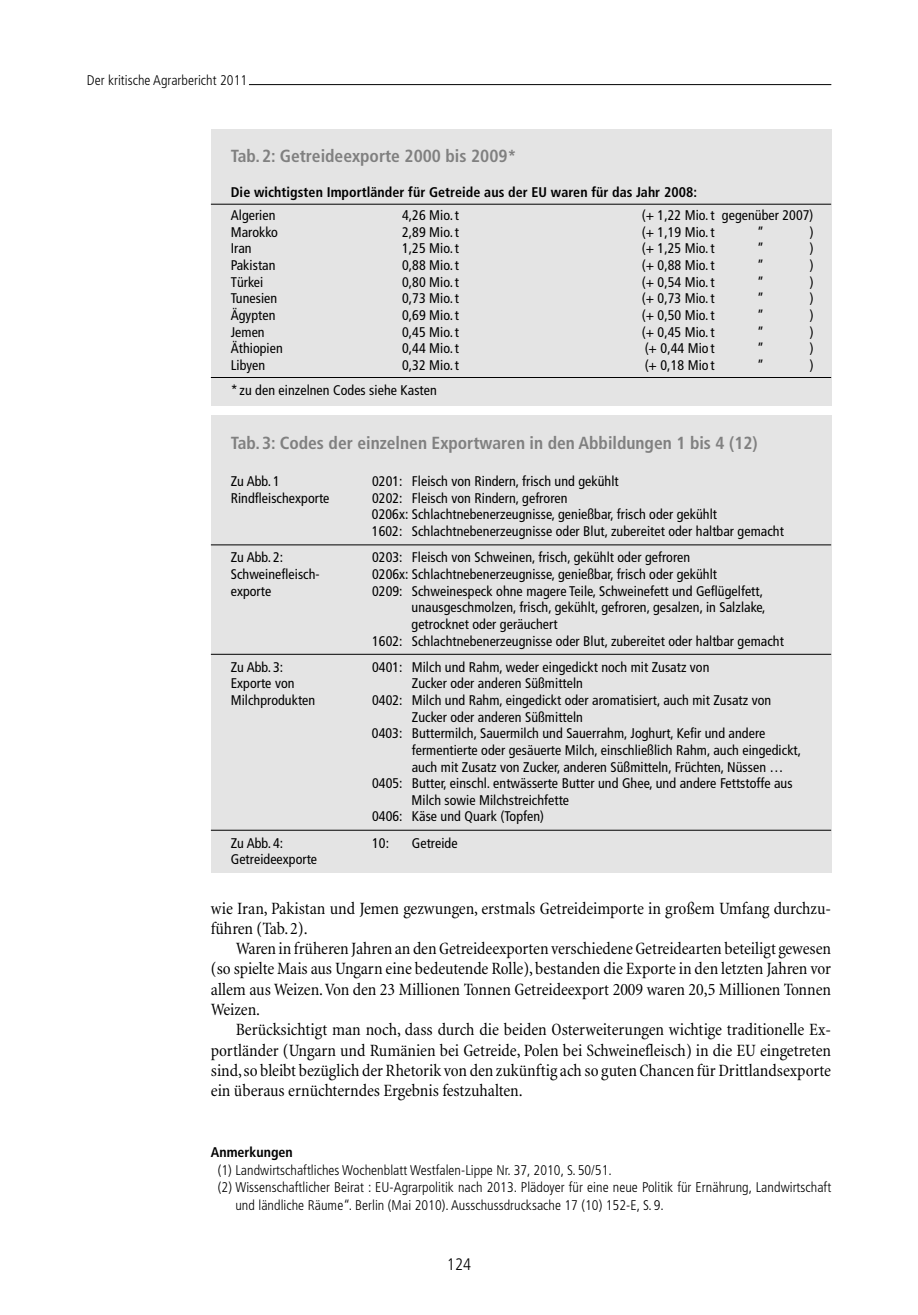
<style>
.page{position:relative;width:918px;height:1315px;background:#fff}
.page>*{position:absolute;margin:0;border:0;box-sizing:border-box;transform-origin:0 0}
.t1{font:condensed 17.5px/20.3px "Minion";letter-spacing:-.005em;color:#000;text-align:justify}
.t2{font:700 condensed 17.5px "Frutiger";color:#808080}
.t3{font:300 condensed 16.62px "Frutiger";color:#000}
.t4{font:condensed 14px/16.6px "Frutiger";letter-spacing:.005em;color:#000}
.t5{font:300 condensed 14px "Frutiger";letter-spacing:.005em;color:#000}
.t6{font:700 condensed 14px "Frutiger";letter-spacing:.005em;color:#000}
</style>
<div class="page">
<hr style="left:249px;top:84px;width:582px;height:1px;background:#000">
<div style="left:211px;top:416px;width:620px;height:457px;background:#e4e4e4"></div>
<hr style="left:211px;top:544px;width:620px;height:1px;background:#000">
<hr style="left:211px;top:654px;width:620px;height:1px;background:#000">
<hr style="left:211px;top:830px;width:620px;height:1px;background:#000">
<div style="left:211px;top:129px;width:620px;height:277px;background:#e4e4e4"></div>
<hr style="left:211px;top:204px;width:620px;height:1px;background:#000">
<hr style="left:211px;top:377px;width:620px;height:1px;background:#000">
<p class="t5" style="left:87px;top:74px;width:162px">Der kritische Agrarbericht 2011</p>
<p class="t2" style="left:231px;top:149px;width:287px">Tab.2: Getreideexporte 2000 bis 2009*</p>
<p class="t6" style="left:231px;top:186px;width:468px">Die wichtigsten Importländer für Getreide aus der EU waren für das Jahr 2008:</p>
<p class="t4" style="left:231px;top:208px;width:46px">Algerien</p>
<p class="t4" style="left:402px;top:208px;width:58px">4,26 Mio.t</p>
<p class="t4" style="left:642px;top:208px;width:173px">(+ 1,22 Mio.t gegenüber 2007)</p>
<p class="t4" style="left:231px;top:225px;width:49px">Marokko</p>
<p class="t4" style="left:402px;top:225px;width:58px">2,89 Mio.t</p>
<p class="t4" style="left:642px;top:225px;width:74px">(+ 1,19 Mio.t</p>
<p class="t4" style="left:757px;top:225px;width:8px">”</p>
<p class="t4" style="left:810px;top:225px;width:5px">)</p>
<p class="t4" style="left:231px;top:241px;width:22px">Iran</p>
<p class="t4" style="left:402px;top:241px;width:58px">1,25 Mio.t</p>
<p class="t4" style="left:642px;top:241px;width:74px">(+ 1,25 Mio.t</p>
<p class="t4" style="left:757px;top:241px;width:8px">”</p>
<p class="t4" style="left:810px;top:241px;width:5px">)</p>
<p class="t4" style="left:231px;top:258px;width:46px">Pakistan</p>
<p class="t4" style="left:402px;top:258px;width:58px">0,88 Mio.t</p>
<p class="t4" style="left:642px;top:258px;width:74px">(+ 0,88 Mio.t</p>
<p class="t4" style="left:757px;top:258px;width:8px">”</p>
<p class="t4" style="left:810px;top:258px;width:5px">)</p>
<p class="t4" style="left:231px;top:275px;width:34px">Türkei</p>
<p class="t4" style="left:402px;top:275px;width:58px">0,80 Mio.t</p>
<p class="t4" style="left:642px;top:275px;width:74px">(+ 0,54 Mio.t</p>
<p class="t4" style="left:757px;top:275px;width:8px">”</p>
<p class="t4" style="left:810px;top:275px;width:5px">)</p>
<p class="t4" style="left:231px;top:291px;width:48px">Tunesien</p>
<p class="t4" style="left:402px;top:291px;width:58px">0,73 Mio.t</p>
<p class="t4" style="left:642px;top:291px;width:74px">(+ 0,73 Mio.t</p>
<p class="t4" style="left:757px;top:291px;width:8px">”</p>
<p class="t4" style="left:810px;top:291px;width:5px">)</p>
<p class="t4" style="left:231px;top:308px;width:46px">Ägypten</p>
<p class="t4" style="left:402px;top:308px;width:58px">0,69 Mio.t</p>
<p class="t4" style="left:642px;top:308px;width:74px">(+ 0,50 Mio.t</p>
<p class="t4" style="left:757px;top:308px;width:8px">”</p>
<p class="t4" style="left:810px;top:308px;width:5px">)</p>
<p class="t4" style="left:231px;top:324px;width:35px">Jemen</p>
<p class="t4" style="left:402px;top:324px;width:58px">0,45 Mio.t</p>
<p class="t4" style="left:642px;top:324px;width:74px">(+ 0,45 Mio.t</p>
<p class="t4" style="left:757px;top:324px;width:8px">”</p>
<p class="t4" style="left:810px;top:324px;width:5px">)</p>
<p class="t4" style="left:231px;top:341px;width:54px">Äthiopien</p>
<p class="t4" style="left:402px;top:341px;width:58px">0,44 Mio.t</p>
<p class="t4" style="left:645px;top:341px;width:71px">(+ 0,44 Mio t</p>
<p class="t4" style="left:757px;top:341px;width:8px">”</p>
<p class="t4" style="left:810px;top:341px;width:5px">)</p>
<p class="t4" style="left:231px;top:358px;width:36px">Libyen</p>
<p class="t4" style="left:402px;top:358px;width:58px">0,32 Mio.t</p>
<p class="t4" style="left:645px;top:358px;width:71px">(+ 0,18 Mio t</p>
<p class="t4" style="left:757px;top:358px;width:8px">”</p>
<p class="t4" style="left:810px;top:358px;width:5px">)</p>
<p class="t4" style="left:231px;top:383px;width:208px">* zu den einzelnen Codes siehe Kasten</p>
<p class="t2" style="left:231px;top:436px;width:528px">Tab.3: Codes der einzelnen Exportwaren in den Abbildungen 1 bis 4 (12)</p>
<p class="t4" style="left:231px;top:474px;width:51px">Zu Abb. 1</p>
<p class="t4" style="left:372px;top:474px;width:248px">0201: Fleisch von Rindern, frisch und gekühlt</p>
<p class="t4" style="left:231px;top:491px;width:100px">Rindfleischexporte</p>
<p class="t4" style="left:372px;top:491px;width:413px">0202: Fleisch von Rindern, gefroren<br>0206x: Schlachtnebenerzeugnisse, genießbar, frisch oder gekühlt<br>1602: Schlachtnebenerzeugnisse oder Blut, zubereitet oder haltbar gemacht</p>
<p class="t4" style="left:231px;top:550px;width:54px">Zu Abb. 2:</p>
<p class="t4" style="left:372px;top:550px;width:320px">0203: Fleisch von Schweinen, frisch, gekühlt oder gefroren</p>
<p class="t4" style="left:231px;top:567px;width:90px">Schweinefleisch-</p>
<p class="t4" style="left:372px;top:567px;width:346px">0206x: Schlachtnebenerzeugnisse, genießbar, frisch oder gekühlt</p>
<p class="t4" style="left:231px;top:583px;width:42px">exporte</p>
<p class="t4" style="left:372px;top:583px;width:392px">0209: Schweinespeck ohne magere Teile, Schweinefett und Geflügelfett,</p>
<p class="t4" style="left:411px;top:600px;width:355px">unausgeschmolzen, frisch, gekühlt, gefroren, gesalzen, in Salzlake,</p>
<p class="t4" style="left:411px;top:617px;width:147px">getrocknet oder geräuchert</p>
<p class="t4" style="left:372px;top:633px;width:413px">1602: Schlachtnebenerzeugnisse oder Blut, zubereitet oder haltbar gemacht</p>
<p class="t4" style="left:231px;top:660px;width:54px">Zu Abb. 3:</p>
<p class="t4" style="left:372px;top:660px;width:339px">0401: Milch und Rahm, weder eingedickt noch mit Zusatz von</p>
<p class="t4" style="left:231px;top:676px;width:65px">Exporte von</p>
<p class="t4" style="left:412px;top:676px;width:173px">Zucker oder anderen Süßmitteln</p>
<p class="t4" style="left:231px;top:693px;width:86px">Milchprodukten</p>
<p class="t4" style="left:372px;top:693px;width:400px">0402: Milch und Rahm, eingedickt oder aromatisiert, auch mit Zusatz von</p>
<p class="t4" style="left:412px;top:709px;width:173px">Zucker oder anderen Süßmitteln</p>
<p class="t4" style="left:372px;top:726px;width:395px">0403: Buttermilch, Sauermilch und Sauerrahm, Joghurt, Kefir und andere</p>
<p class="t4" style="left:412px;top:743px;width:391px">fermentierte oder gesäuerte Milch, einschließlich Rahm, auch eingedickt,</p>
<p class="t4" style="left:412px;top:759px;width:373px">auch mit Zusatz von Zucker, anderen Süßmitteln, Früchten, Nüssen …</p>
<p class="t4" style="left:372px;top:776px;width:422px">0405: Butter, einschl. entwässerte Butter und Ghee, und andere Fettstoffe aus</p>
<p class="t4" style="left:411px;top:793px;width:159px">Milch sowie Milchstreichfette</p>
<p class="t4" style="left:372px;top:809px;width:173px">0406: Käse und Quark (Topfen)</p>
<p class="t4" style="left:231px;top:835px;width:54px">Zu Abb. 4:</p>
<p class="t4" style="left:372px;top:835px;width:18px">10:</p>
<p class="t4" style="left:412px;top:835px;width:47px">Getreide</p>
<p class="t4" style="left:231px;top:852px;width:88px">Getreideexporte</p>
<p class="t1" style="left:211px;top:899px;width:622px">wie Iran, Pakistan und Jemen gezwungen, erstmals Getreideimporte in großem Umfang durchzu&shy;führen (Tab.2).</p>
<p class="t1" style="left:211px;top:940px;width:622px;text-indent:25px">Waren in früheren Jahren an denGetreideexporten verschiedeneGetreidearten beteiligt gewesen (so spielte Mais aus Ungarn eine bedeutende Rolle),bestanden die Exporte in den letzten Jahren vor allem aus Weizen.Von den 23 Millionen Tonnen Getreideexport 2009 waren 20,5 Millionen Tonnen Weizen.</p>
<p class="t1" style="left:211px;top:1021px;width:622px;text-indent:25px">Berücksichtigt man noch, dass durch die beiden Osterweiterungen wichtige traditionelle Ex&shy;portländer (Ungarn und Rumänien bei Getreide, Polen bei Schweinefleisch) in die EU eingetreten sind,so bleibt bezüglich der Rhetorik von den zukünftig ach so guten Chancen fürDrittlandsexporte ein überaus ernüchterndes Ergebnis festzuhalten.</p>
<p class="t6" style="left:211px;top:1146px;width:83px">Anmerkungen</p>
<p class="t5" style="left:218px;top:1164px;width:395px">(1) Landwirtschaftliches Wochenblatt Westfalen-Lippe Nr. 37, 2010, S. 50/51.</p>
<p class="t5" style="left:218px;top:1181px;width:615px">(2) Wissenschaftlicher Beirat : EU-Agrarpolitik nach 2013. Plädoyer für eine neue Politik für Ernährung, Landwirtschaft</p>
<p class="t5" style="left:235px;top:1199px;width:430px">und ländliche Räume“. Berlin (Mai 2010). Ausschussdrucksache 17 (10) 152-E, S. 9.</p>
<p class="t3" style="left:447px;top:1258px;width:26px">124</p>
</div>
